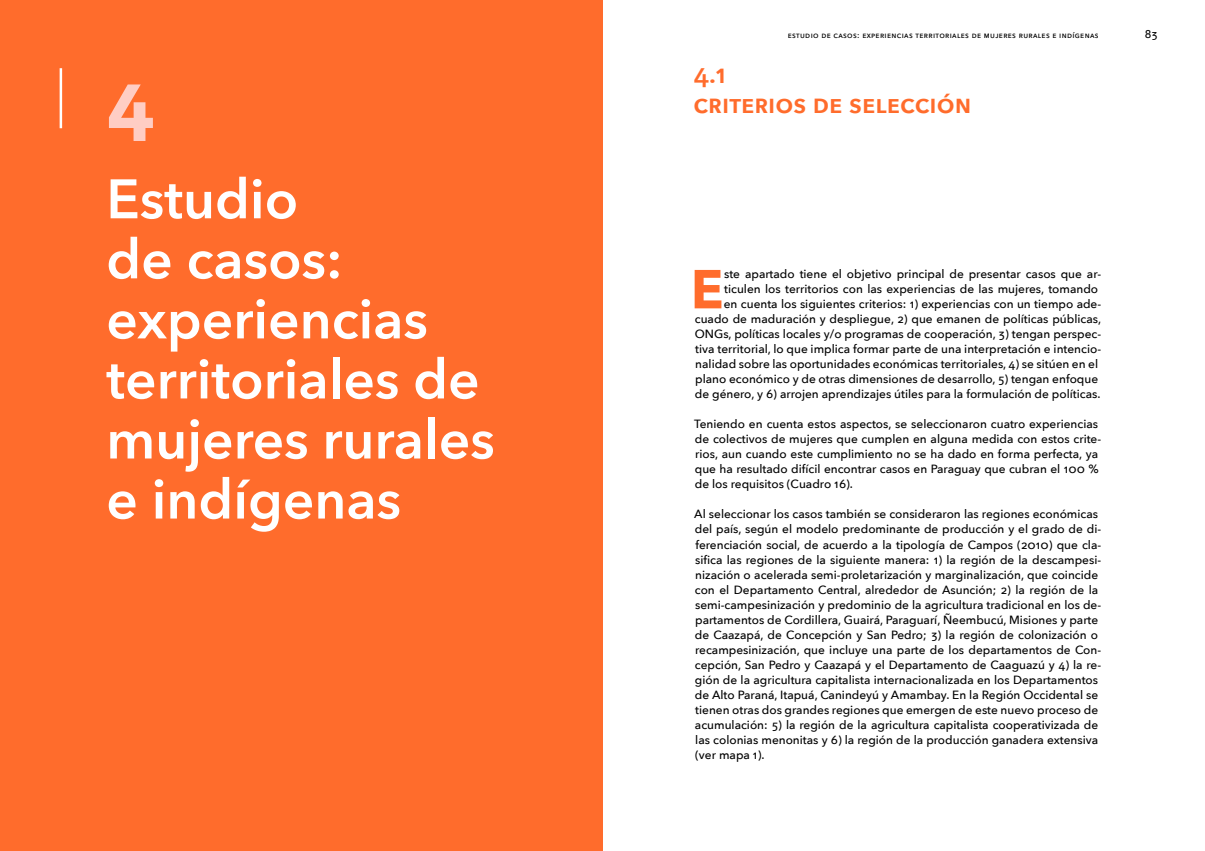
<style>
.page{position:relative;width:1205px;height:851px;background:#fff}
.page>*{position:absolute;margin:0;border:0;box-sizing:border-box;transform-origin:0 0}
.t1{font:700 75px "Avenir Next";color:#ffcdc4}
.t2{font:600 55px/60px "Avenir Next";color:#fff}
.t3{font:700 54.25px "Avenir Next";color:#ff6c2c}
.t4{font:600 26.25px/30px "Avenir Next";color:#ff6c2c}
.t5{font:500 11.88px/15px "Avenir Next";color:#000}
.t6{font:500 11.25px "Avenir Next";color:#000}
.t7{font:500 8.12px "Avenir Next";letter-spacing:.045em;color:#000}
</style>
<div class="page">
<div style="left:0;top:0;width:602px;height:850px;background:#ff6c2c"></div>
<hr style="left:60px;top:68px;width:2px;height:60px;background:#fff">
<h1 class="t1" style="left:106px;top:37px;width:50px">4</h1>
<h2 class="t2" style="left:106px;top:168px;width:390px">Estudio<br>de casos: experiencias territoriales de mujeres rurales e indígenas</h2>
<p class="t7" style="left:788px;top:28px;width:312px">Estudio de casos: expe riencias territoriales de m uje res rurales e indígenas</p>
<h3 class="t4" style="left:693px;top:58px;width:88px">4.1<br>Criterios</h3>
<h3 class="t4" style="left:813px;top:88px;width:160px">de selección</h3>
<p class="t6" style="left:1144px;top:25px;width:14px">83</p>
<p class="t5" style="left:695px;top:266px;width:408px;text-align:right">ste apartado tiene el objetivo principal de presentar casos que ar&shy;ticulen los territorios con las experiencias de las mujeres, tomando<br>en cuenta los siguientes criterios: 1) experiencias con un tiempo ade&shy;cuado de maduración y despliegue, 2) que emanen de políticas públicas, ONGs, políticas locales y/o programas de cooperación, 3) tengan perspec&shy;tiva territorial, lo que implica formar parte de una interpretación e intencio&shy;nalidad sobre las oportunidades económicas territoriales, 4) se sitúen en el plano económico y de otras dimensiones de desarrollo, 5) tengan enfoque de género, y 6) arrojen aprendizajes útiles para la formulación de políticas.</p>
<p class="t5" style="left:694px;top:416px;width:409px">Teniendo en cuenta estos aspectos, se seleccionaron cuatro experiencias de colectivos de mujeres que cumplen en alguna medida con estos crite&shy;rios, aun cuando este cumplimiento no se ha dado en forma perfecta, ya que ha resultado difícil encontrar casos en Paraguay que cubran el 100 % de los requisitos (Cuadro 16).</p>
<p class="t5" style="left:694px;top:506px;width:408px">Al seleccionar los casos también se consideraron las regiones económicas del país, según el modelo predominante de producción y el grado de di&shy;ferenciación social, de acuerdo a la tipología de Campos (2010) que cla&shy;sifica las regiones de la siguiente manera: 1) la región de la descampesi&shy;nización o acelerada semi-proletarización y marginalización, que coincide con el Departamento Central, alrededor de Asunción; 2) la región de la semi-campesinización y predominio de la agricultura tradicional en los de&shy;partamentos de Cordillera, Guairá, Paraguarí, Ñeembucú, Misiones y parte de Caazapá, de Concepción y San Pedro; 3) la región de colonización o recampesinización, que incluye una parte de los departamentos de Con&shy;cepción, San Pedro y Caazapá y el Departamento de Caaguazú y 4) la re&shy;gión de la agricultura capitalista internacionalizada en los Departamentos de Alto Paraná, Itapuá, Canindeyú y Amambay. En la Región Occidental se tienen otras dos grandes regiones que emergen de este nuevo proceso de acumulación: 5) la región de la agricultura capitalista cooperativizada de las colonias menonitas y 6) la región de la producción ganadera extensiva (ver mapa 1).</p>
<h3 class="t3" style="left:691px;top:242px;width:34px">E</h3>
</div>
